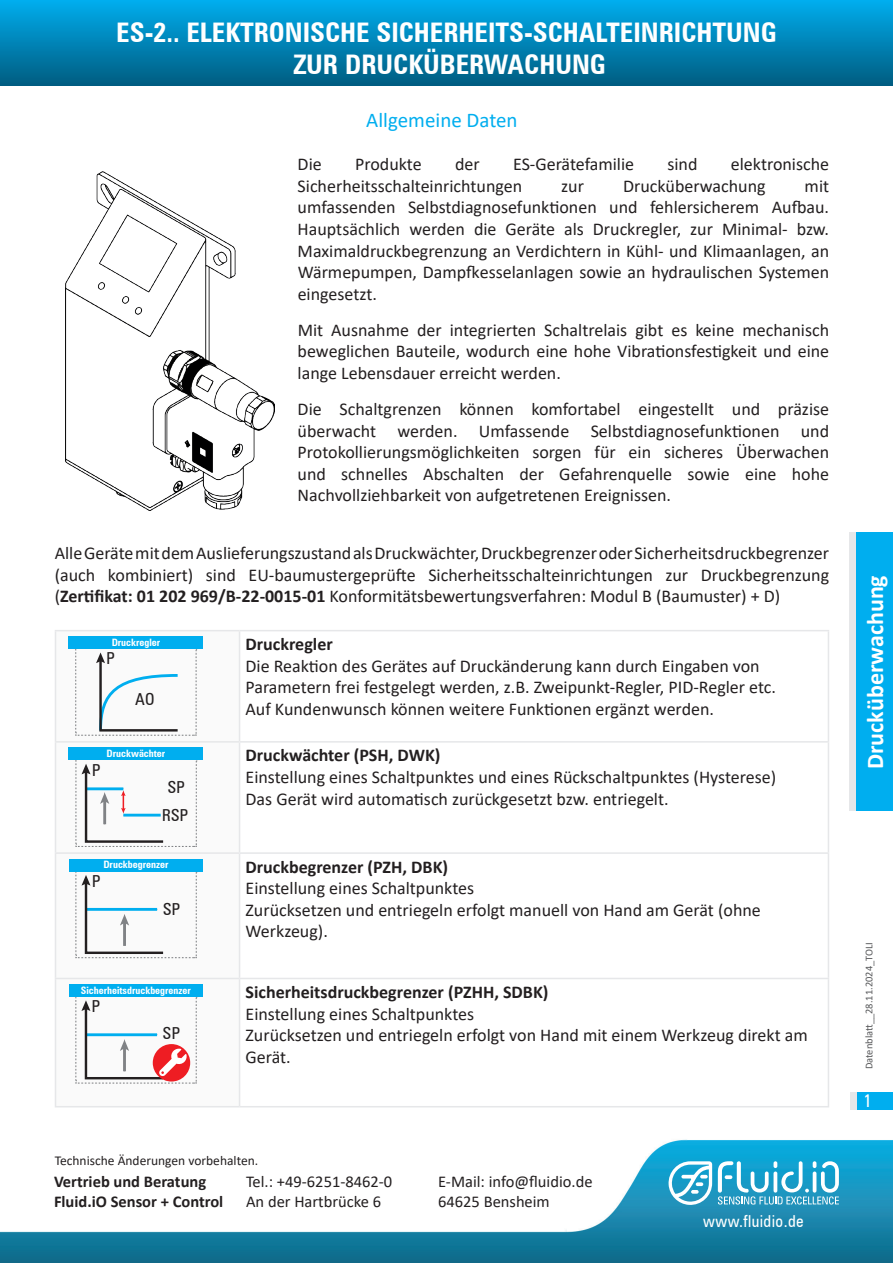
<style>
.page{position:relative;width:893px;height:1263px;background:#fff}
.page>*{position:absolute;margin:0;border:0;box-sizing:border-box;transform-origin:0 0}
.t1{font:700 condensed 27px/32.4px "Zurich BT";color:#fff;text-align:center}
.t2{font:700 24px "Calibri";color:#fff}
.t3{font:21px "Calibri";color:#00aeef}
.t4{font:18px/21.6px "Calibri";color:#231f20;text-align:justify}
.t5{font:700 18px "Calibri";color:#231f20}
.t6{font:condensed 18px "Zurich BT";color:#fff}
.t7{font:16.5px/19.8px "Calibri";color:#231f20}
.t8{font:700 16.5px/19.8px "Calibri";color:#231f20}
.t9{font:condensed 16.5px/27.3px "Zurich BT";color:#231f20;text-align:center}
.t10{font:condensed 16.5px "Zurich BT";letter-spacing:.025em;color:#fff}
.t11{font:13.5px "Calibri";color:#231f20}
.t12{font:10.5px "Calibri";color:#57585a}
.t13{font:700 condensed 10.2px "Zurich BT";color:#fff}
.s1{font-weight:700}
</style>
<div class="page">
<div style="left:0;top:0;width:893px;height:85px;background:linear-gradient(to bottom,#00adee,#005d81)"></div>
<div style="left:855px;top:532px;width:38px;height:279px;background:#00aeef"></div>
<div style="left:849px;top:532px;width:6px;height:279px;background:#e6e7e9"></div>
<div style="left:856px;top:1092px;width:37px;height:18px;background:#00aeef"></div>
<div style="left:850px;top:1092px;width:6px;height:18px;background:#e6e7e9"></div>
<img style="left:1px;top:1139px;width:892px;height:124px">
<svg style="left:668px;top:1161px;width:44px;height:45px"></svg>
<svg style="left:718px;top:1161px;width:121px;height:43px"></svg>
<svg style="left:56px;top:631px;width:183px;height:475px"></svg>
<hr style="left:55px;top:630px;width:185px;height:1px;background:#e6e7e9">
<hr style="left:55px;top:631px;width:1px;height:110px;background:#e6e7e9">
<hr style="left:240px;top:630px;width:589px;height:1px;background:#e6e7e9">
<hr style="left:239px;top:631px;width:1px;height:110px;background:#e6e7e9">
<hr style="left:828px;top:631px;width:1px;height:110px;background:#e6e7e9">
<hr style="left:55px;top:741px;width:185px;height:2px;background:#e6e7e9">
<hr style="left:55px;top:743px;width:1px;height:109px;background:#e6e7e9">
<hr style="left:240px;top:741px;width:589px;height:2px;background:#e6e7e9">
<hr style="left:239px;top:743px;width:1px;height:109px;background:#e6e7e9">
<hr style="left:828px;top:743px;width:1px;height:109px;background:#e6e7e9">
<hr style="left:55px;top:852px;width:185px;height:2px;background:#e6e7e9">
<hr style="left:55px;top:854px;width:1px;height:124px;background:#e6e7e9">
<hr style="left:240px;top:852px;width:589px;height:2px;background:#e6e7e9">
<hr style="left:239px;top:854px;width:1px;height:124px;background:#e6e7e9">
<hr style="left:828px;top:854px;width:1px;height:124px;background:#e6e7e9">
<hr style="left:55px;top:978px;width:185px;height:1px;background:#e6e7e9">
<hr style="left:55px;top:979px;width:1px;height:127px;background:#e6e7e9">
<hr style="left:240px;top:978px;width:589px;height:1px;background:#e6e7e9">
<hr style="left:239px;top:979px;width:1px;height:127px;background:#e6e7e9">
<hr style="left:828px;top:979px;width:1px;height:127px;background:#e6e7e9">
<hr style="left:55px;top:1106px;width:185px;height:1px;background:#e6e7e9">
<hr style="left:240px;top:1106px;width:589px;height:1px;background:#e6e7e9">
<div style="left:69px;top:637px;width:134px;height:12px;background:#00aeef"></div>
<svg style="left:75px;top:649px;width:122px;height:87px"></svg>
<div style="left:69px;top:748px;width:134px;height:12px;background:#00aeef"></div>
<svg style="left:75px;top:760px;width:122px;height:87px"></svg>
<div style="left:69px;top:859px;width:134px;height:12px;background:#00aeef"></div>
<svg style="left:75px;top:871px;width:122px;height:87px"></svg>
<div style="left:69px;top:984px;width:134px;height:12px;background:#00aeef"></div>
<svg style="left:75px;top:996px;width:122px;height:88px"></svg>
<img style="left:65px;top:171px;width:210px;height:340px">
<h1 class="t1" style="left:116px;top:16px;width:662px">ES-2.. ELEKTRONISCHE SICHERHEITS-SCHALTEINRICHTUNG<br>ZUR DRUCKÜBERWACHUNG</h1>
<p class="t3" style="left:366px;top:105px;width:153px">Allgemeine Daten</p>
<p class="t4" style="left:298px;top:153px;width:26px">Die</p>
<p class="t4" style="left:355px;top:153px;width:68px">Produkte</p>
<p class="t4" style="left:455px;top:153px;width:26px">der</p>
<p class="t4" style="left:513px;top:153px;width:123px">ES-Gerätefamilie</p>
<p class="t4" style="left:667px;top:153px;width:32px">sind</p>
<p class="t4" style="left:731px;top:153px;width:100px">elektronische</p>
<p class="t4" style="left:298px;top:175px;width:226px">Sicherheitsschalteinrichtungen</p>
<p class="t4" style="left:561px;top:175px;width:24px">zur</p>
<p class="t4" style="left:623px;top:175px;width:144px">Drucküberwachung</p>
<p class="t4" style="left:298px;top:175px;width:533px;text-indent:507px">mit umfassenden Selbstdiagnosefunktionen und fehlersicherem Aufbau.<br>Hauptsächlich werden die Geräte als Druckregler, zur Minimal- bzw.<br>Maximaldruckbegrenzung an Verdichtern in Kühl- und Klimaanlagen, an Wärmepumpen, Dampfkesselanlagen sowie an hydraulischen Systemen eingesetzt.</p>
<p class="t4" style="left:298px;top:319px;width:533px">Mit Ausnahme der integrierten Schaltrelais gibt es keine mechanisch beweglichen Bauteile, wodurch eine hohe Vibrationsfestigkeit und eine lange Lebensdauer erreicht werden.</p>
<p class="t4" style="left:298px;top:398px;width:533px">Die Schaltgrenzen können komfortabel eingestellt und präzise überwacht werden. Umfassende Selbstdiagnosefunktionen und Protokollierungsmöglichkeiten sorgen für ein sicheres Überwachen und schnelles Abschalten der Gefahrenquelle sowie eine hohe Nachvollziehbarkeit von aufgetretenen Ereignissen.</p>
<p class="t4" style="left:55px;top:542px;width:776px">AlleGerätemitdemAuslieferungszustandalsDruckwächter,DruckbegrenzeroderSicherheitsdruckbegrenzer (auch kombiniert) sind EU-baumustergeprüfte Sicherheitsschalteinrichtungen zur Druckbegrenzung (<span class="s1">Zertifikat: 01 202 969/B-22-0015-01</span> Konformitätsbewertungsverfahren: Modul B (Baumuster) + D)</p>
<p class="t13" style="left:112px;top:636px;width:50px">Druckregler</p>
<p class="t5" style="left:246px;top:631px;width:89px">Druckregler</p>
<p class="t4" style="left:246px;top:654px;width:532px;text-align:left">Die Reaktion des Gerätes auf Druckänderung kann durch Eingaben von<br>Parametern frei festgelegt werden, z.B. Zweipunkt-Regler, PID-Regler etc.<br>Auf Kundenwunsch können weitere Funktionen ergänzt werden.</p>
<p class="t9" style="left:107px;top:645px;width:10px">P</p>
<p class="t9" style="left:135px;top:685px;width:21px">AO</p>
<p class="t13" style="left:107px;top:747px;width:60px">Druckwächter</p>
<p class="t9" style="left:92px;top:756px;width:10px">P</p>
<p class="t9" style="left:162px;top:773px;width:28px">SP<br>RSP</p>
<p class="t13" style="left:103px;top:858px;width:67px">Druckbegrenzer</p>
<p class="t9" style="left:92px;top:867px;width:10px">P</p>
<p class="t9" style="left:163px;top:895px;width:19px">SP</p>
<p class="t13" style="left:81px;top:984px;width:111px">Sicherheitsdruckbegrenzer</p>
<p class="t9" style="left:92px;top:992px;width:10px">P</p>
<p class="t9" style="left:163px;top:1019px;width:19px">SP</p>
<p class="t5" style="left:246px;top:743px;width:196px">Druckwächter (PSH, DWK)</p>
<p class="t4" style="left:246px;top:766px;width:532px">Einstellung eines Schaltpunktes und eines Rückschaltpunktes (Hysterese)<br>Das Gerät wird automatisch zurückgesetzt bzw. entriegelt.</p>
<p class="t5" style="left:246px;top:854px;width:204px">Druckbegrenzer (PZH, DBK)</p>
<p class="t4" style="left:246px;top:877px;width:517px;text-align:left">Einstellung eines Schaltpunktes<br>Zurücksetzen und entriegeln erfolgt manuell von Hand am Gerät (ohne<br>Werkzeug).</p>
<p class="t5" style="left:246px;top:979px;width:304px">Sicherheitsdruckbegrenzer (PZHH, SDBK)</p>
<p class="t4" style="left:246px;top:1002px;width:564px;text-align:left">Einstellung eines Schaltpunktes<br>Zurücksetzen und entriegeln erfolgt von Hand mit einem Werkzeug direkt am<br>Gerät.</p>
<p class="t11" style="left:55px;top:1151px;width:205px">Technische Änderungen vorbehalten.</p>
<p class="t8" style="left:54px;top:1172px;width:171px">Vertrieb und Beratung<br>Fluid.iO Sensor + Control</p>
<p class="t7" style="left:246px;top:1172px;width:148px">Tel.: +49-6251-8462-0<br>An der Hartbrücke 6</p>
<p class="t7" style="left:438px;top:1172px;width:156px">E-Mail: info@fluidio.de<br>64625 Bensheim</p>
<p class="t10" style="left:703px;top:1211px;width:102px">www.fluidio.de</p>
<h2 class="t2" style="left:858px;top:769px;width:196px;rotate:-90deg">Drucküberwachung</h2>
<p class="t12" style="left:862px;top:1069px;width:129px;rotate:-90deg">Datenblatt__28.11.2024_TOLI</p>
<p class="t6" style="left:863px;top:1090px;width:10px">1</p>
</div>
